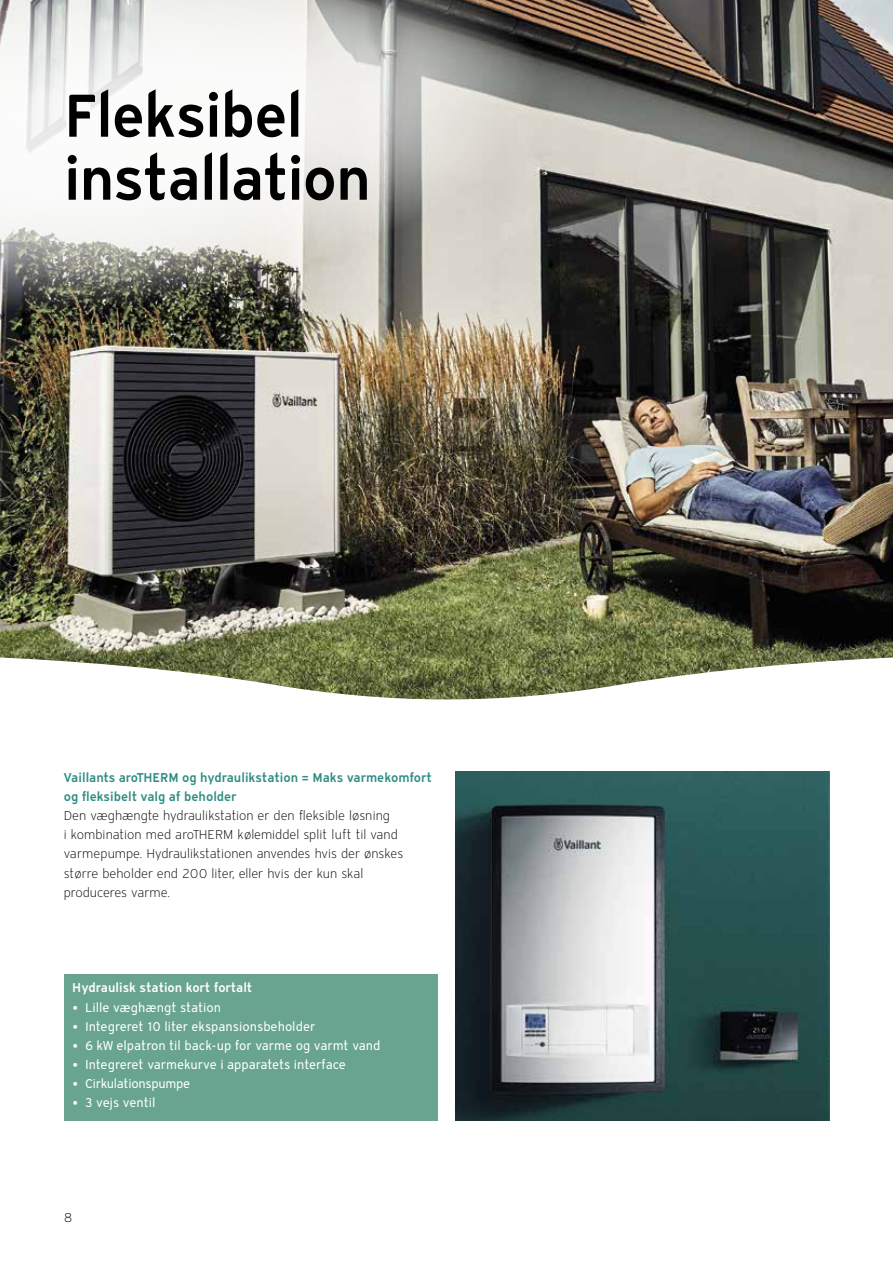
<style>
.page{position:relative;width:893px;height:1263px;background:#fff}
.page>*{position:absolute;margin:0;border:0;box-sizing:border-box;transform-origin:0 0}
.t1{font:600 60px/63px "Vaillant 16";letter-spacing:-.025em;color:#000}
.t2{font:300 12.75px/19.2px "Vaillant 16";color:#000}
.t3{font:12.75px "Vaillant 16";letter-spacing:-.01em;color:#fff}
.t4{font:600 12.75px/19.2px "Vaillant 16";color:#2e8e83}
.t5{font:600 12.75px "Vaillant 16";letter-spacing:-.01em;color:#fff}
</style>
<div class="page">
<img style="left:0;top:0;width:893px;height:656px">
<svg style="left:0;top:656px;width:893px;height:44px"></svg>
<img style="left:456px;top:772px;width:373px;height:348px">
<div style="left:64px;top:974px;width:373px;height:146px;background:#68a48f"></div>
<svg style="left:0;top:0;width:557px;height:335px"></svg>
<h1 class="t1" style="left:64px;top:82px;width:309px">Fleksibel installation</h1>
<p class="t4" style="left:64px;top:767px;width:370px">Vaillants aroTHERM og hydraulikstation = Maks varmekomfort og fleksibelt valg af beholder</p>
<p class="t2" style="left:64px;top:806px;width:341px">Den væghængte hydraulikstation er den fleksible løsning<br>i kombination med aroTHERM kølemiddel split luft til vand varmepumpe. Hydraulikstationen anvendes hvis der ønskes større beholder end 200 liter, eller hvis der kun skal produceres varme.</p>
<p class="t5" style="left:72px;top:979px;width:182px">Hydraulisk station kort fortalt</p>
<p class="t3" style="left:72px;top:999px;width:150px">• Lille væghængt station</p>
<p class="t3" style="left:72px;top:1018px;width:244px">• Integreret 10 liter ekspansionsbeholder</p>
<p class="t3" style="left:72px;top:1037px;width:310px">• 6 kW elpatron til back-up for varme og varmt vand</p>
<p class="t3" style="left:72px;top:1056px;width:275px">• Integreret varmekurve i apparatets interface</p>
<p class="t3" style="left:72px;top:1075px;width:119px">• Cirkulationspumpe</p>
<p class="t3" style="left:72px;top:1094px;width:85px">• 3 vejs ventil</p>
<p class="t2" style="left:64px;top:1208px;width:10px">8</p>
</div>
